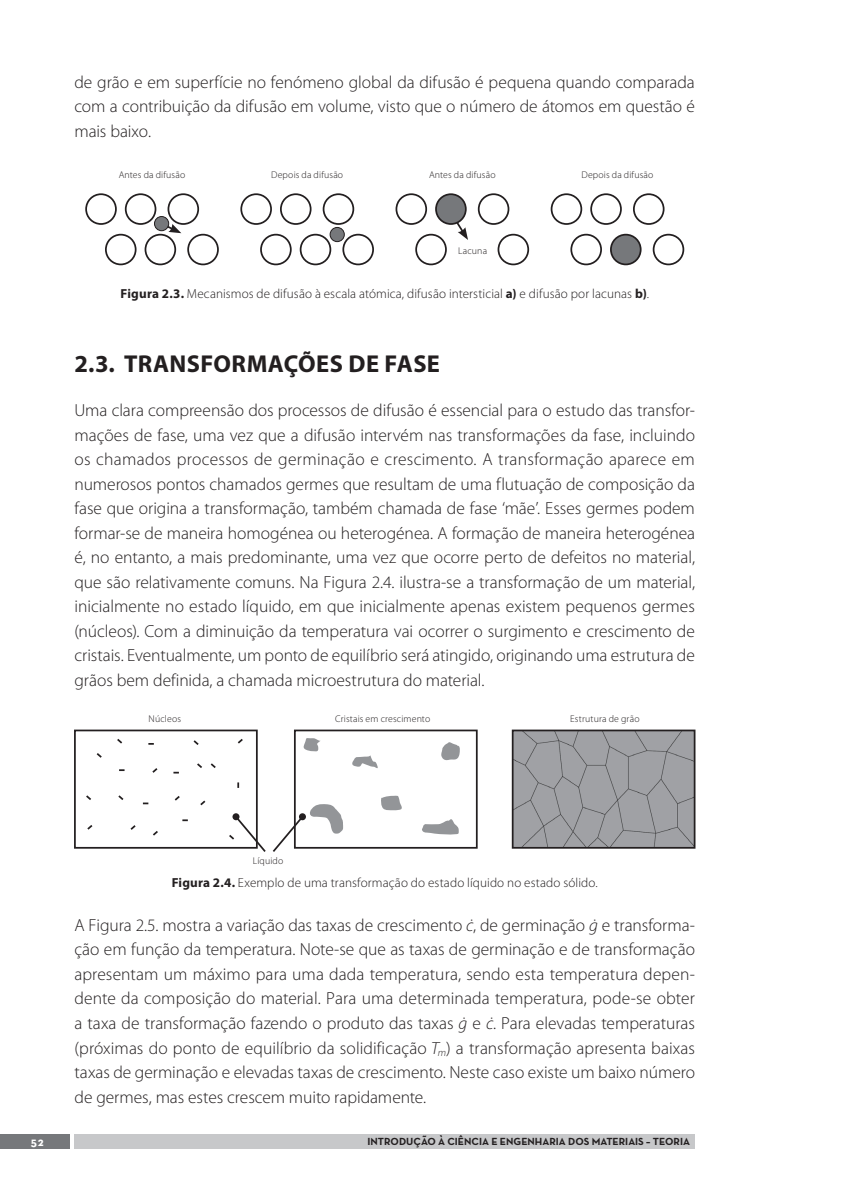
<style>
.page{position:relative;width:844px;height:1191px;background:#fff}
.page>*{position:absolute;margin:0;border:0;box-sizing:border-box;transform-origin:0 0}
.t1{font:700 24.5px "Myriad Pro";letter-spacing:.015em;color:#231f20}
.t2{font:300 17.5px/24.5px "Myriad Pro";letter-spacing:-.005em;color:#231f20;text-align:justify}
.t3{font:300 13.12px "Myriad Pro";letter-spacing:.01em;color:#231f20}
.t4{font:700 12.25px "Neutra Text";color:#fff}
.t5{font:700 10.5px "Neutra Text";color:#231f20}
.t6{font:300 9.8px "Myriad Pro";letter-spacing:.015em;color:#231f20}
.s1{font-weight:700}
.s2{font-style:italic}
</style>
<div class="page">
<div style="left:74px;top:1134px;width:620px;height:15px;background:#c7c8ca"></div>
<div style="left:0;top:1134px;width:69px;height:15px;background:#76787b"></div>
<div style="left:240px;top:193px;width:32px;height:32px;border:2px solid #231f20;border-radius:50%"></div>
<div style="left:260px;top:234px;width:31px;height:31px;border:2px solid #231f20;border-radius:50%"></div>
<div style="left:280px;top:193px;width:31px;height:32px;border:2px solid #231f20;border-radius:50%"></div>
<div style="left:330px;top:227px;width:14px;height:15px;background:#76787b;border-radius:50%"></div>
<div style="left:329px;top:227px;width:15px;height:15px;border:1px solid #231f20;border-radius:50%"></div>
<div style="left:299px;top:234px;width:32px;height:31px;border:2px solid #231f20;border-radius:50%"></div>
<div style="left:322px;top:193px;width:32px;height:32px;border:2px solid #231f20;border-radius:50%"></div>
<div style="left:342px;top:234px;width:32px;height:31px;border:2px solid #231f20;border-radius:50%"></div>
<div style="left:550px;top:193px;width:32px;height:32px;border:2px solid #231f20;border-radius:50%"></div>
<div style="left:570px;top:234px;width:31px;height:31px;border:2px solid #231f20;border-radius:50%"></div>
<div style="left:590px;top:193px;width:31px;height:32px;border:2px solid #231f20;border-radius:50%"></div>
<div style="left:610px;top:235px;width:30px;height:29px;background:#76787b;border-radius:50%"></div>
<div style="left:610px;top:234px;width:31px;height:31px;border:2px solid #231f20;border-radius:50%"></div>
<div style="left:632px;top:193px;width:32px;height:32px;border:2px solid #231f20;border-radius:50%"></div>
<div style="left:652px;top:234px;width:32px;height:31px;border:2px solid #231f20;border-radius:50%"></div>
<div style="left:85px;top:193px;width:32px;height:32px;border:2px solid #231f20;border-radius:50%"></div>
<div style="left:105px;top:234px;width:31px;height:31px;border:2px solid #231f20;border-radius:50%"></div>
<div style="left:125px;top:193px;width:31px;height:32px;border:2px solid #231f20;border-radius:50%"></div>
<div style="left:144px;top:234px;width:32px;height:31px;border:2px solid #231f20;border-radius:50%"></div>
<div style="left:167px;top:193px;width:32px;height:32px;border:2px solid #231f20;border-radius:50%"></div>
<div style="left:187px;top:234px;width:32px;height:31px;border:2px solid #231f20;border-radius:50%"></div>
<svg style="left:164px;top:224px;width:17px;height:9px"></svg>
<div style="left:154px;top:216px;width:15px;height:15px;background:#76787b;border-radius:50%"></div>
<div style="left:154px;top:216px;width:15px;height:15px;border:1px solid #231f20;border-radius:50%"></div>
<div style="left:395px;top:193px;width:32px;height:32px;border:2px solid #231f20;border-radius:50%"></div>
<div style="left:415px;top:234px;width:31px;height:31px;border:2px solid #231f20;border-radius:50%"></div>
<div style="left:477px;top:193px;width:32px;height:32px;border:2px solid #231f20;border-radius:50%"></div>
<div style="left:497px;top:234px;width:32px;height:31px;border:2px solid #231f20;border-radius:50%"></div>
<svg style="left:454px;top:220px;width:14px;height:20px"></svg>
<div style="left:436px;top:194px;width:29px;height:30px;background:#76787b;border-radius:50%"></div>
<div style="left:435px;top:193px;width:31px;height:32px;border:2px solid #231f20;border-radius:50%"></div>
<div style="left:74px;top:729px;width:184px;height:119px;border:2px solid #231f20"></div>
<div style="left:294px;top:729px;width:183px;height:119px;border:2px solid #231f20"></div>
<img style="left:514px;top:732px;width:178px;height:113px">
<div style="left:511px;top:729px;width:184px;height:119px;border:2px solid #231f20"></div>
<svg style="left:303px;top:738px;width:17px;height:13px"></svg>
<svg style="left:352px;top:755px;width:26px;height:13px"></svg>
<svg style="left:381px;top:795px;width:21px;height:15px"></svg>
<svg style="left:441px;top:742px;width:19px;height:18px"></svg>
<svg style="left:422px;top:819px;width:36px;height:16px"></svg>
<svg style="left:96px;top:753px;width:6px;height:5px"></svg>
<svg style="left:117px;top:738px;width:6px;height:6px"></svg>
<svg style="left:193px;top:740px;width:6px;height:5px"></svg>
<svg style="left:173px;top:771px;width:6px;height:2px"></svg>
<svg style="left:182px;top:819px;width:6px;height:2px"></svg>
<svg style="left:197px;top:763px;width:19px;height:5px"></svg>
<svg style="left:86px;top:795px;width:5px;height:5px"></svg>
<svg style="left:118px;top:795px;width:6px;height:5px"></svg>
<svg style="left:153px;top:831px;width:5px;height:5px"></svg>
<svg style="left:130px;top:825px;width:6px;height:5px"></svg>
<svg style="left:87px;top:825px;width:6px;height:5px"></svg>
<svg style="left:152px;top:768px;width:6px;height:5px"></svg>
<svg style="left:174px;top:796px;width:6px;height:5px"></svg>
<svg style="left:200px;top:800px;width:6px;height:6px"></svg>
<svg style="left:237px;top:738px;width:6px;height:6px"></svg>
<svg style="left:237px;top:782px;width:2px;height:6px"></svg>
<svg style="left:227px;top:804px;width:116px;height:48px"></svg>
<div style="left:299px;top:813px;width:7px;height:7px;background:#231f20;border-radius:50%"></div>
<p class="t2" style="left:74px;top:69px;width:622px">de grão e em superfície no fenómeno global da difusão é pequena quando comparada com a contribuição da difusão em volume, visto que o número de átomos em questão é mais baixo.</p>
<p class="t6" style="left:119px;top:169px;width:68px">Antes da difusão</p>
<p class="t6" style="left:271px;top:169px;width:73px">Depois da difusão</p>
<p class="t6" style="left:429px;top:169px;width:68px">Antes da difusão</p>
<p class="t6" style="left:581px;top:169px;width:73px">Depois da difusão</p>
<p class="t6" style="left:458px;top:245px;width:30px">Lacuna</p>
<p class="t3" style="left:120px;top:285px;width:529px"><span class="s1">Figura 2.3.</span> Mecanismos de difusão à escala atómica, difusão intersticial <span class="s1">a)</span> e difusão por lacunas <span class="s1">b)</span>.</p>
<h1 class="t1" style="left:74px;top:347px;width:367px">2.3. TRANSFORMAÇÕES DE FASE</h1>
<p class="t2" style="left:74px;top:398px;width:622px">Uma clara compreensão dos processos de difusão é essencial para o estudo das transfor&shy;mações de fase, uma vez que a difusão intervém nas transformações da fase, incluindo os chamados processos de germinação e crescimento. A transformação aparece em numerosos pontos chamados germes que resultam de uma flutuação de composição da fase que origina a transformação, também chamada de fase ‘mãe’. Esses germes podem formar-se de maneira homogénea ou heterogénea. A formação de maneira heterogénea é, no entanto, a mais predominante, uma vez que ocorre perto de defeitos no material, que são relativamente comuns. Na Figura 2.4. ilustra-se a transformação de um material, inicialmente no estado líquido, em que inicialmente apenas existem pequenos germes (núcleos). Com a diminuição da temperatura vai ocorrer o surgimento e crescimento de cristais. Eventualmente, um ponto de equilíbrio será atingido, originando uma estrutura de grãos bem definida, a chamada microestrutura do material.</p>
<p class="t6" style="left:149px;top:712px;width:34px">Núcleos</p>
<p class="t6" style="left:335px;top:712px;width:96px">Cristais em crescimento</p>
<p class="t6" style="left:570px;top:712px;width:71px">Estrutura de grão</p>
<p class="t6" style="left:253px;top:855px;width:32px">Líquido</p>
<p class="t3" style="left:172px;top:874px;width:427px"><span class="s1">Figura 2.4.</span> Exemplo de uma transformação do estado líquido no estado sólido.</p>
<p class="t2" style="left:74px;top:912px;width:622px">A Figura 2.5. mostra a variação das taxas de crescimento <span class="s2">ċ</span>, de germinação <span class="s2">ġ</span> e transforma&shy;ção em função da temperatura. Note-se que as taxas de germinação e de transformação apresentam um máximo para uma dada temperatura, sendo esta temperatura depen&shy;dente da composição do material. Para uma determinada temperatura, pode-se obter a taxa de transformação fazendo o produto das taxas <span class="s2">ġ</span> e <span class="s2">ċ</span>. Para elevadas temperaturas (próximas do ponto de equilíbrio da solidificação <span class="s2">T</span><sub>m</sub>) a transformação apresenta baixas taxas de germinação e elevadas taxas de crescimento. Neste caso existe um baixo número de germes, mas estes crescem muito rapidamente.</p>
<p class="t4" style="left:31px;top:1134px;width:14px">52</p>
<p class="t5" style="left:367px;top:1135px;width:324px">INTRODUÇÃO À CIÊNCIA E ENGENHARIA DOS MATERIAIS – TEORIA</p>
</div>
